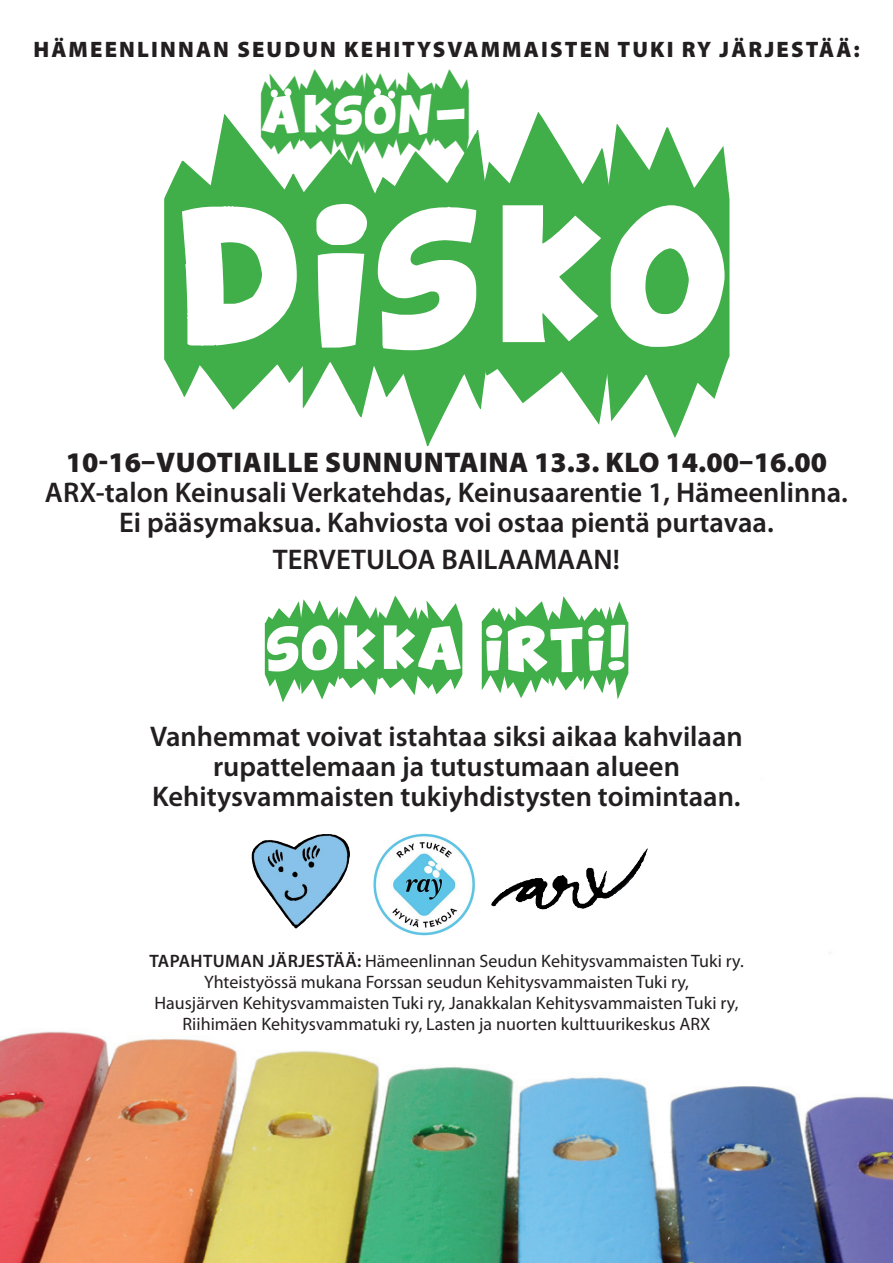
<style>
.page{position:relative;width:893px;height:1263px;background:#fff}
.page>*{position:absolute;margin:0;border:0;box-sizing:border-box;transform-origin:0 0}
.t1{font:165px "Extra Sales Blank";color:#40ae49}
.t2{font:52.5px "Extra Sales Blank";color:#40ae49}
.t3{font:45.3px "Extra Sales Blank";color:#40ae49}
.t4{font:600 28.5px "Myriad Pro";color:#231f20}
.t5{font:900 28.5px "Myriad Pro";letter-spacing:.02em;color:#231f20}
.t6{font:900 22.5px "Myriad Pro";letter-spacing:.095em;color:#231f20}
.t7{font:18px "Myriad Pro";color:#231f20}
.s1{font-weight:600}
</style>
<div class="page">
<img style="left:0;top:760px;width:893px;height:503px">
<img style="left:370px;top:831px;width:108px;height:106px">
<img style="left:485px;top:846px;width:171px;height:76px">
<img style="left:247px;top:830px;width:106px;height:103px">
<p class="t6" style="left:33px;top:37px;width:828px">HÄMEENLINNAN SEUDUN KEHITYSVAMMAISTEN TUKI RY JÄRJESTÄÄ:</p>
<p class="t3" style="left:262px;top:91px;width:208px">aKSoN-</p>
<p class="t1" style="left:167px;top:191px;width:561px">DISKO</p>
<p class="t5" style="left:66px;top:446px;width:763px">10-16–VUOTIAILLE SUNNUNTAINA 13.3. KLO 14.00–16.00</p>
<p class="t4" style="left:45px;top:474px;width:804px">ARX-talon Keinusali Verkatehdas, Keinusaarentie 1, Hämeenlinna.</p>
<p class="t4" style="left:119px;top:504px;width:656px">Ei pääsymaksua. Kahviosta voi ostaa pientä purtavaa.</p>
<p class="t4" style="left:273px;top:541px;width:348px">TERVETULOA BAILAAMAAN!</p>
<p class="t2" style="left:266px;top:621px;width:363px">SOKKA IRTI!</p>
<p class="t4" style="left:150px;top:718px;width:594px">Vanhemmat voivat istahtaa siksi aikaa kahvilaan</p>
<p class="t4" style="left:213px;top:748px;width:468px">rupattelemaan ja tutustumaan alueen</p>
<p class="t4" style="left:152px;top:778px;width:590px">Kehitysvammaisten tukiyhdistysten toimintaan.</p>
<p class="t7" style="left:149px;top:950px;width:596px"><span class="s1">TAPAHTUMAN JÄRJESTÄÄ:</span> Hämeenlinnan Seudun Kehitysvammaisten Tuki ry.</p>
<p class="t7" style="left:204px;top:971px;width:486px">Yhteistyössä mukana Forssan seudun Kehitysvammaisten Tuki ry,</p>
<p class="t7" style="left:155px;top:992px;width:585px">Hausjärven Kehitysvammaisten Tuki ry, Janakkalan Kehitysvammaisten Tuki ry,</p>
<p class="t7" style="left:182px;top:1013px;width:530px">Riihimäen Kehitysvammatuki ry, Lasten ja nuorten kulttuurikeskus ARX</p>
</div>
